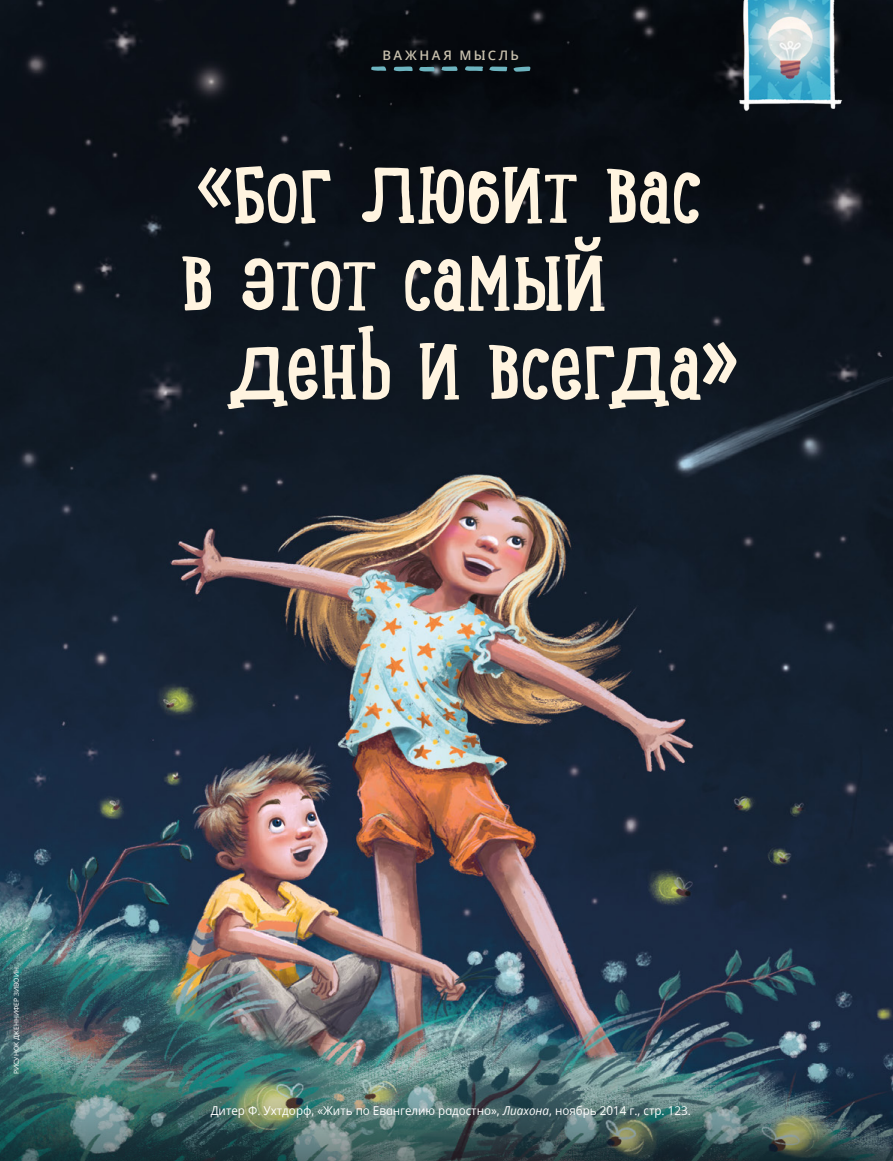
<style>
.page{position:relative;width:893px;height:1161px;background:#fff}
.page>*{position:absolute;margin:0;border:0;box-sizing:border-box;transform-origin:0 0}
.p1_first_Revla{font:108px/88.5px "Lunch Box Slab";letter-spacing:-.02em;color:#fff4e0}
.h1__series_title{font:600 13.2px "Dots Solidlds Lat";letter-spacing:.185em;color:#c8c1ae}
.t1{font:12.3px "Dots Solidlds Lat";color:#fff;scale:.95 1}
.t2{font:6.75px "Dots Solidlds Lat";color:#fff}
.s1{font-style:italic}
</style>
<div class="page">
<img style="left:0;top:0;width:893px;height:1063px">
<img style="left:737px;top:0;width:106px;height:111px">
<svg style="left:394px;top:67px;width:19px;height:4px"></svg>
<svg style="left:464px;top:66px;width:19px;height:5px"></svg>
<svg style="left:489px;top:66px;width:42px;height:6px"></svg>
<svg style="left:419px;top:67px;width:16px;height:4px"></svg>
<svg style="left:441px;top:66px;width:17px;height:5px"></svg>
<svg style="left:371px;top:66px;width:15px;height:5px"></svg>
<img style="left:0;top:1063px;width:893px;height:98px">
<p class="h1__series_title" style="left:382px;top:45px;width:138px">ВАЖНАЯ МЫСЛЬ</p>
<p class="p1_first_Revla" style="left:195px;top:141px;width:509px">«Бог любит вас</p>
<p class="p1_first_Revla" style="left:224px;top:229px;width:517px;text-indent:-45px">в этот самый день и всегда»</p>
<p class="t2" style="left:11px;top:1074px;width:110px;rotate:-90deg">РИСУНОК ДЖЕННИФЕР ЗИВОИН.</p>
<p class="t1" style="left:211px;top:1102px;width:507px">Дитер Ф. Ухтдорф, «Жить по Евангелию радостно», <span class="s1">Лиахона</span>, ноябрь 2014 г., стр. 123.</p>
</div>
